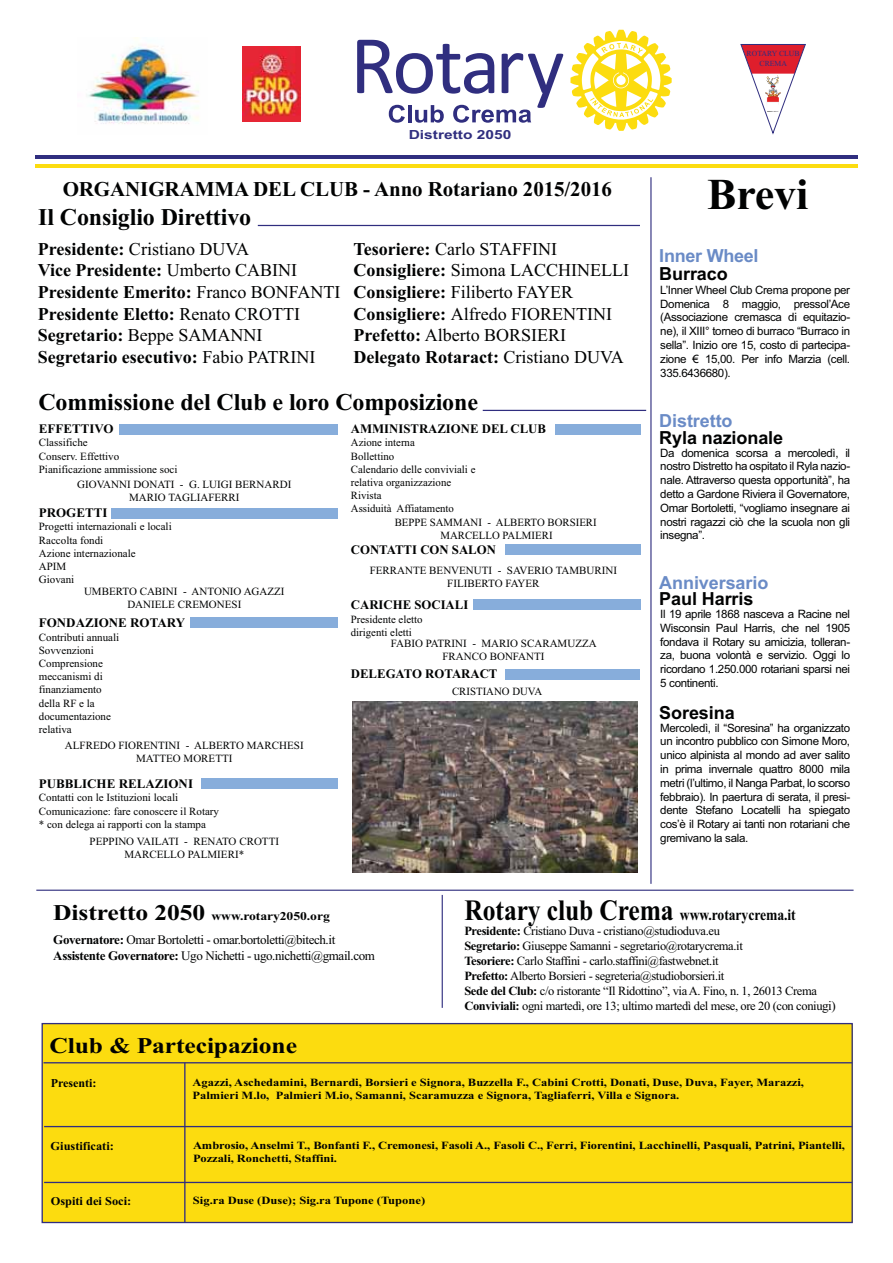
<style>
.page{position:relative;width:893px;height:1263px;background:#fff}
.page>*{position:absolute;margin:0;border:0;box-sizing:border-box;transform-origin:0 0}
.t1{font:700 43.95px "Times New Roman";letter-spacing:-.005em;color:#010202}
.t2{font:700 24px "Times New Roman";letter-spacing:-.005em;color:#010202}
.t3{font:700 22.5px "Times New Roman";letter-spacing:-.005em;color:#010202;scale:1.14 1}
.t4{font:700 21px "Times New Roman";letter-spacing:-.005em;color:#010202}
.t5{font:700 18px/21.6px "Times New Roman";color:#010202}
.t6{font:18px/21.6px "Times New Roman";color:#010202}
.t7{font:700 18px "Arial";letter-spacing:-.005em;color:#010202}
.t8{font:700 18px "Arial";letter-spacing:-.005em;color:#6a8bc6}
.t9{font:700 15.75px "Times New Roman";letter-spacing:-.005em;color:#010202;scale:.87 1}
.t10{font:700 13.05px "Times New Roman";color:#010202}
.t11{font:13.05px/15.6px "Times New Roman";letter-spacing:-.03em;color:#010202}
.t12{font:700 12.6px "Arial";color:#302e7f;scale:1.24 1}
.t13{font:12.45px/15.1px "Times New Roman";letter-spacing:-.03em;color:#010202}
.t14{font:700 12px "Times New Roman";color:#010202}
.t15{font:700 12px "Times New Roman";color:#010202;scale:1.14 1}
.t16{font:11.55px/13.8px "Arial";letter-spacing:-.03em;color:#010202;text-align:justify}
.t17{font:10.95px/13.2px "Times New Roman";color:#010202;text-align:center}
.t18{font:700 10.95px/13.2px "Times New Roman";color:#010202;scale:1.14 1}
.t19{font:7.8px/9.3px "Times New Roman";color:#302e7f;text-align:center}
.s1{font-weight:400}
.s2{font-weight:700}
.s3{font-size:22.5px}
.s4{font-size:29.55px}
.s5{font-size:13.05px}
</style>
<div class="page">
<div style="left:42px;top:1024px;width:810px;height:199px;background:#fcdc0f"></div>
<div style="left:42px;top:1023px;width:810px;height:200px;border:1px solid #302e7f"></div>
<hr style="left:44px;top:1062px;width:808px;height:1px;background:#302e7f">
<hr style="left:44px;top:1182px;width:808px;height:1px;background:#302e7f">
<hr style="left:44px;top:1126px;width:808px;height:1px;background:#302e7f">
<hr style="left:184px;top:1063px;width:1px;height:160px;background:#302e7f">
<svg style="left:570px;top:30px;width:101px;height:101px"></svg>
<svg style="left:357px;top:40px;width:206px;height:83px"></svg>
<img style="left:87px;top:38px;width:112px;height:86px">
<hr style="left:36px;top:156px;width:821px;height:3px;background:#302e7f">
<hr style="left:36px;top:165px;width:821px;height:3px;background:#fcdc0f">
<img style="left:243px;top:47px;width:58px;height:75px">
<svg style="left:740px;top:44px;width:66px;height:91px"></svg>
<hr style="left:36px;top:890px;width:817px;height:1px;background:#302e7f">
<hr style="left:258px;top:225px;width:382px;height:1px;background:#302e7f">
<hr style="left:482px;top:410px;width:164px;height:1px;background:#302e7f">
<div style="left:119px;top:425px;width:218px;height:10px;background:#87addb"></div>
<div style="left:555px;top:425px;width:85px;height:10px;background:#87addb"></div>
<div style="left:505px;top:544px;width:135px;height:11px;background:#87addb"></div>
<div style="left:473px;top:599px;width:167px;height:11px;background:#87addb"></div>
<div style="left:505px;top:669px;width:135px;height:11px;background:#87addb"></div>
<div style="left:111px;top:508px;width:227px;height:11px;background:#87addb"></div>
<div style="left:190px;top:617px;width:148px;height:11px;background:#87addb"></div>
<div style="left:201px;top:778px;width:137px;height:11px;background:#87addb"></div>
<hr style="left:650px;top:177px;width:1px;height:707px;background:#302e7f">
<hr style="left:441px;top:895px;width:2px;height:113px;background:#302e7f">
<img style="left:352px;top:702px;width:286px;height:170px">
<p class="t12" style="left:408px;top:127px;width:84px">Distretto 2050</p>
<h3 class="t4" style="left:63px;top:182px;width:551px">ORGANIGRAMMA DEL CLUB - Anno Rotariano 2015/2016</h3>
<h2 class="t2" style="left:38px;top:209px;width:214px">Il Consiglio Direttivo</h2>
<h3 class="t5" style="left:38px;top:240px;width:304px">Presidente: <span class="s1">Cristiano DUVA<br></span>Vice Presidente: <span class="s1">Umberto CABINI </span>Presidente Emerito: <span class="s1">Franco BONFANTI </span>Presidente Eletto: <span class="s1">Renato CROTTI </span>Segretario: <span class="s1">Beppe SAMANNI </span>Segretario esecutivo: <span class="s1">Fabio PATRINI</span></h3>
<h3 class="t6" style="left:353px;top:240px;width:277px"><span class="s2">Tesoriere:</span> Carlo STAFFINI<br><span class="s2">Consigliere:</span> Simona LACCHINELLI<br><span class="s2">Consigliere:</span> Filiberto FAYER<br><span class="s2">Consigliere:</span> Alfredo FIORENTINI<br><span class="s2">Prefetto:</span> Alberto BORSIERI<br><span class="s2">Delegato Rotaract:</span> Cristiano DUVA</h3>
<h2 class="t2" style="left:38px;top:394px;width:441px">Commissione del Club e loro Composizione</h2>
<p class="t10" style="left:39px;top:425px;width:76px">EFFETTIVO</p>
<p class="t17" style="left:39px;top:437px;width:140px;text-align:left">Classifiche<br>Conserv. Effettivo<br>Pianificazione ammissione soci</p>
<p class="t10" style="left:39px;top:508px;width:70px">PROGETTI</p>
<p class="t17" style="left:39px;top:521px;width:134px;text-align:left">Progetti internazionali e locali<br>Raccolta fondi<br>Azione internazionale<br>APIM<br>Giovani</p>
<p class="t10" style="left:39px;top:619px;width:148px">FONDAZIONE ROTARY</p>
<p class="t17" style="left:39px;top:631px;width:82px;text-align:left">Contributi annuali<br>Sovvenzioni<br>Comprensione meccanismi di finanziamento della RF e la documentazione relativa</p>
<p class="t10" style="left:351px;top:424px;width:197px">AMMINISTRAZIONE DEL CLUB</p>
<p class="t17" style="left:351px;top:437px;width:126px;text-align:left">Azione interna<br>Bollettino<br>Calendario delle conviviali e relativa organizzazione<br>Rivista<br>Assiduità Affiatamento</p>
<p class="t10" style="left:351px;top:546px;width:146px">CONTATTI CON SALON</p>
<p class="t17" style="left:77px;top:478px;width:216px">GIOVANNI DONATI - G. LUIGI BERNARDI<br>MARIO TAGLIAFERRI</p>
<p class="t17" style="left:394px;top:516px;width:203px">BEPPE SAMMANI - ALBERTO BORSIERI<br>MARCELLO PALMIERI</p>
<p class="t17" style="left:370px;top:564px;width:249px">FERRANTE BENVENUTI - SAVERIO TAMBURINI<br>FILIBERTO FAYER</p>
<p class="t17" style="left:84px;top:585px;width:202px">UMBERTO CABINI - ANTONIO AGAZZI<br>DANIELE CREMONESI</p>
<p class="t10" style="left:351px;top:601px;width:119px">CARICHE SOCIALI</p>
<p class="t17" style="left:351px;top:613px;width:73px;text-align:left">Presidente eletto dirigenti eletti</p>
<p class="t10" style="left:351px;top:669px;width:148px">DELEGATO ROTARACT</p>
<p class="t17" style="left:391px;top:638px;width:207px">FABIO PATRINI - MARIO SCARAMUZZA<br>FRANCO BONFANTI</p>
<p class="t17" style="left:452px;top:686px;width:92px">CRISTIANO DUVA</p>
<p class="t17" style="left:65px;top:739px;width:240px">ALFREDO FIORENTINI - ALBERTO MARCHESI<br>MATTEO MORETTI</p>
<p class="t10" style="left:39px;top:780px;width:156px">PUBBLICHE RELAZIONI</p>
<p class="t17" style="left:39px;top:792px;width:182px;text-align:left">Contatti con le Istituzioni locali<br>Comunicazione: fare conoscere il Rotary * con delega ai rapporti con la stampa</p>
<p class="t17" style="left:90px;top:836px;width:191px">PEPPINO VAILATI - RENATO CROTTI<br>MARCELLO PALMIERI*</p>
<p class="t19" style="left:746px;top:50px;width:55px">ROTARY CLUB<br>CREMA</p>
<h1 class="t1" style="left:707px;top:180px;width:102px">Brevi</h1>
<h3 class="t8" style="left:659px;top:246px;width:101px">Inner Wheel</h3>
<h3 class="t7" style="left:659px;top:263px;width:70px">Burraco</h3>
<p class="t16" style="left:660px;top:284px;width:191px">L’Inner Wheel Club Crema propone per Domenica 8 maggio, pressol’Ace (Associazione cremasca di equitazio&shy;ne), il XIII° torneo di burraco “Burraco in sella”. Inizio ore 15, costo di partecipa&shy;zione € 15,00. Per info Marzia (cell.<br>335.6436680).</p>
<h3 class="t8" style="left:659px;top:410px;width:75px">Distretto</h3>
<h3 class="t7" style="left:659px;top:427px;width:125px">Ryla nazionale</h3>
<p class="t16" style="left:660px;top:447px;width:191px">Da domenica scorsa a mercoledì, il nostro Distretto ha ospitato il Ryla nazio&shy;nale. Attraverso questa opportunità”, ha detto a Gardone Riviera il Governatore, Omar Bortoletti, “vogliamo insegnare ai nostri ragazzi ciò che la scuola non gli insegna”.</p>
<h3 class="t8" style="left:659px;top:572px;width:110px">Anniversario</h3>
<h3 class="t7" style="left:659px;top:589px;width:96px">Paul Harris</h3>
<p class="t16" style="left:660px;top:608px;width:191px">Il 19 aprile 1868 nasceva a Racine nel Wisconsin Paul Harris, che nel 1905 fondava il Rotary su amicizia, tolleran&shy;za, buona volontà e servizio. Oggi lo ricordano 1.250.000 rotariani sparsi nei 5 continenti.</p>
<h3 class="t7" style="left:659px;top:702px;width:77px">Soresina</h3>
<p class="t16" style="left:660px;top:722px;width:191px">Mercoledì, il “Soresina” ha organizzato un incontro pubblico con Simone Moro, unico alpinista al mondo ad aver salito in prima invernale quattro 8000 mila metri (l’ultimo, il Nanga Parbat, lo scorso febbraio). In paertura di serata, il presi&shy;dente Stefano Locatelli ha spiegato cos’è il Rotary ai tanti non rotariani che gremivano la sala.</p>
<p class="t15" style="left:53px;top:912px;width:244px"><span class="s3">Distretto 2050</span> www.rotary2050.org</p>
<h3 class="t9" style="left:464px;top:909px;width:382px"><span class="s4">Rotary club Crema</span> www.rotarycrema.it</h3>
<p class="t11" style="left:53px;top:933px;width:323px"><span class="s2">Governatore:</span> Omar Bortoletti - omar.bortoletti@bitech.it<br><span class="s2">Assistente Governatore:</span> Ugo Nichetti - ugo.nichetti@gmail.com</p>
<p class="t13" style="left:464px;top:924px;width:373px"><span class="s2">Presidente:</span> Cristiano Duva - cristiano@studioduva.eu<br><span class="s2">Segretario:</span> Giuseppe Samanni - segretario@rotarycrema.it<br><span class="s2">Tesoriere:</span> Carlo Staffini - carlo.staffini@fastwebnet.it<br><span class="s2">Prefetto:</span> Alberto Borsieri - segreteria@studioborsieri.it<br><span class="s2">Sede del Club:</span> c/o ristorante “Il Ridottino”, via A. Fino, n. 1, 26013 Crema <span class="s2">Conviviali:</span> ogni martedì, ore 13; ultimo martedì del mese, ore 20 (con coniu<span class="s5">gi)</span></p>
<h3 class="t3" style="left:50px;top:1038px;width:218px">Club &amp; Partecipazione</h3>
<p class="t14" style="left:51px;top:1079px;width:47px">Presenti:</p>
<p class="t18" style="left:192px;top:1076px;width:538px">Agazzi, Aschedamini, Bernardi, Borsieri e Signora, Buzzella F., Cabini Crotti, Donati, Duse, Duva, Fayer, Marazzi,<br>Palmieri M.lo, Palmieri M.io, Samanni, Scaramuzza e Signora, Tagliaferri, Villa e Signora.</p>
<p class="t14" style="left:51px;top:1142px;width:65px">Giustificati:</p>
<p class="t18" style="left:193px;top:1140px;width:573px">Ambrosio, Anselmi T., Bonfanti F., Cremonesi, Fasoli A., Fasoli C., Ferri, Fiorentini, Lacchinelli, Pasquali, Patrini, Piantelli,<br>Pozzali, Ronchetti, Staffini.</p>
<p class="t14" style="left:51px;top:1197px;width:82px">Ospiti dei Soci:</p>
<p class="t18" style="left:193px;top:1195px;width:205px">Sig.ra Duse (Duse); Sig.ra Tupone (Tupone)</p>
</div>
